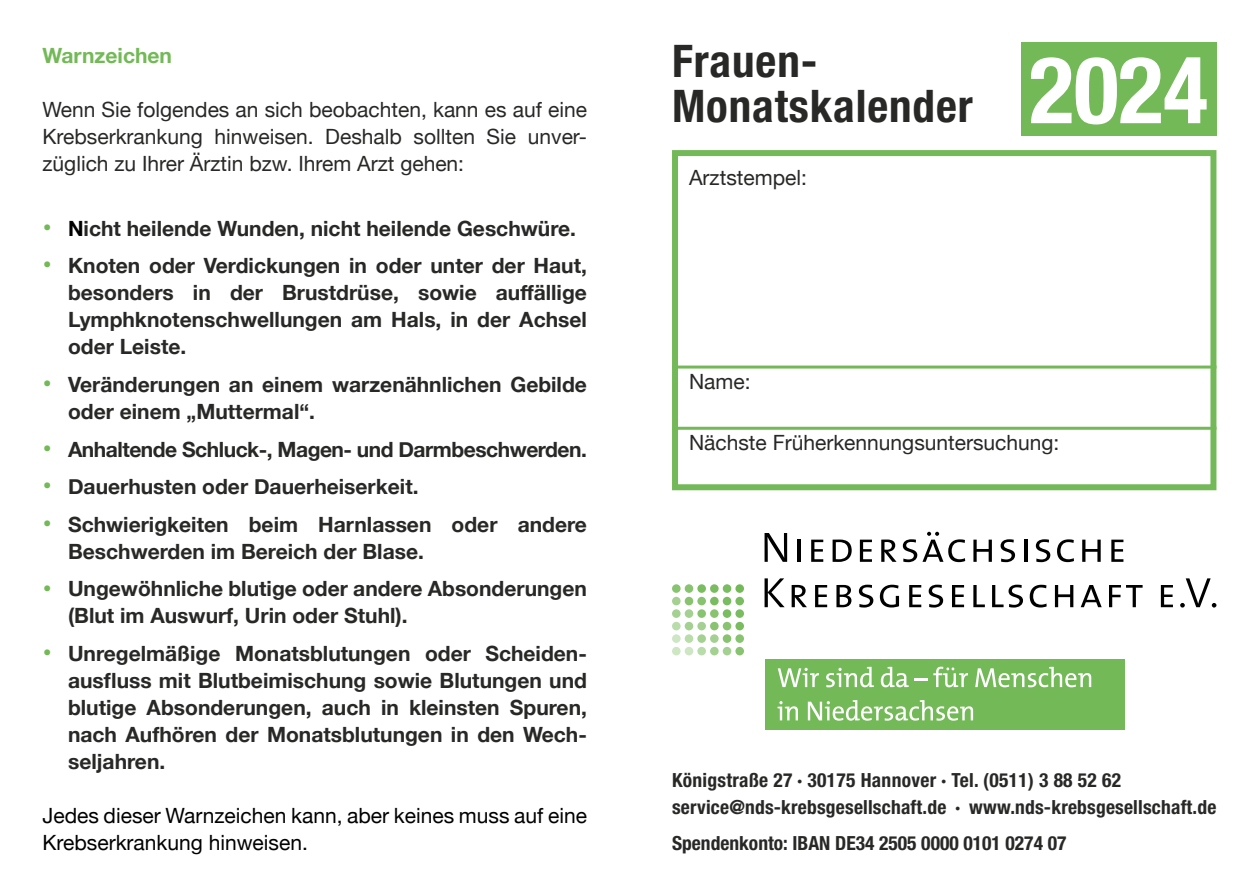
<style>
.page{position:relative;width:1259px;height:893px;background:#fff}
.page>*{position:absolute;margin:0;border:0;box-sizing:border-box;transform-origin:0 0}
.t1{font:700 condensed 45px/45px "Helvetica Neue";letter-spacing:.02em;color:#282827}
.t2{font:700 21px/27px "Helvetica Neue";color:#282827}
.t3{font:21px/27px "Helvetica Neue";color:#282827;text-align:justify}
.t4{font:21px/27px "Helvetica Neue";color:#000}
.t5{font:700 21px "Helvetica Neue";letter-spacing:-.025em;color:#282827}
.t6{font:700 21px "Helvetica Neue";color:#73b957}
.t7{font:700 condensed 19.5px/27px "Helvetica Neue";letter-spacing:.01em;color:#282827}
.s1{font-size:27px;color:#73b957}
.s2{color:#000}
.s3{font-size:93px;color:#fff}
</style>
<div class="page">
<div style="left:1020px;top:43px;width:196px;height:93px;background:#73b957"></div>
<div style="left:672px;top:150px;width:544px;height:340px;border:6px solid #73b957"></div>
<hr style="left:672px;top:366px;width:544px;height:3px;background:#73b957">
<hr style="left:672px;top:427px;width:544px;height:3px;background:#73b957">
<svg style="left:764px;top:578px;width:20px;height:29px"></svg>
<svg style="left:791px;top:585px;width:16px;height:22px"></svg>
<svg style="left:815px;top:585px;width:12px;height:22px"></svg>
<svg style="left:836px;top:585px;width:15px;height:22px"></svg>
<svg style="left:859px;top:585px;width:14px;height:23px"></svg>
<svg style="left:880px;top:585px;width:19px;height:22px"></svg>
<svg style="left:909px;top:585px;width:12px;height:22px"></svg>
<svg style="left:928px;top:585px;width:15px;height:23px"></svg>
<svg style="left:952px;top:585px;width:12px;height:22px"></svg>
<svg style="left:973px;top:585px;width:12px;height:22px"></svg>
<svg style="left:992px;top:585px;width:31px;height:23px"></svg>
<svg style="left:1029px;top:585px;width:17px;height:22px"></svg>
<svg style="left:1055px;top:585px;width:18px;height:22px"></svg>
<svg style="left:1080px;top:585px;width:21px;height:22px"></svg>
<svg style="left:1109px;top:585px;width:33px;height:22px"></svg>
<svg style="left:1160px;top:585px;width:13px;height:22px"></svg>
<svg style="left:1180px;top:578px;width:36px;height:29px"></svg>
<svg style="left:764px;top:533px;width:23px;height:29px"></svg>
<hr style="left:797px;top:540px;width:3px;height:22px;background:#000">
<svg style="left:811px;top:540px;width:12px;height:22px"></svg>
<svg style="left:832px;top:539px;width:19px;height:23px"></svg>
<svg style="left:860px;top:540px;width:12px;height:22px"></svg>
<svg style="left:881px;top:539px;width:15px;height:23px"></svg>
<svg style="left:903px;top:532px;width:62px;height:30px"></svg>
<svg style="left:973px;top:540px;width:19px;height:22px"></svg>
<svg style="left:1000px;top:539px;width:15px;height:23px"></svg>
<hr style="left:1024px;top:540px;width:3px;height:22px;background:#000">
<svg style="left:1036px;top:539px;width:14px;height:23px"></svg>
<svg style="left:1057px;top:539px;width:17px;height:23px"></svg>
<svg style="left:1082px;top:540px;width:18px;height:22px"></svg>
<svg style="left:1111px;top:540px;width:12px;height:22px"></svg>
<div style="left:735px;top:584px;width:9px;height:9px;background:#73b957;border-radius:50%"></div>
<div style="left:672px;top:647px;width:8px;height:8px;background:#cee6c4;border-radius:50%"></div>
<div style="left:684px;top:647px;width:9px;height:8px;background:#cee6c4;border-radius:50%"></div>
<div style="left:672px;top:634px;width:8px;height:9px;background:#cee6c4;border-radius:50%"></div>
<div style="left:697px;top:647px;width:9px;height:8px;background:#b9dcab;border-radius:50%"></div>
<div style="left:684px;top:634px;width:9px;height:9px;background:#b9dcab;border-radius:50%"></div>
<div style="left:672px;top:622px;width:8px;height:8px;background:#b9dcab;border-radius:50%"></div>
<div style="left:710px;top:647px;width:8px;height:8px;background:#a4d192;border-radius:50%"></div>
<div style="left:697px;top:634px;width:9px;height:9px;background:#a4d192;border-radius:50%"></div>
<div style="left:684px;top:622px;width:9px;height:8px;background:#a4d192;border-radius:50%"></div>
<div style="left:672px;top:609px;width:8px;height:9px;background:#a4d192;border-radius:50%"></div>
<div style="left:723px;top:647px;width:8px;height:8px;background:#a4d192;border-radius:50%"></div>
<div style="left:710px;top:634px;width:8px;height:9px;background:#a4d192;border-radius:50%"></div>
<div style="left:697px;top:622px;width:9px;height:8px;background:#a4d192;border-radius:50%"></div>
<div style="left:684px;top:609px;width:9px;height:9px;background:#a4d192;border-radius:50%"></div>
<div style="left:672px;top:597px;width:8px;height:8px;background:#a4d192;border-radius:50%"></div>
<div style="left:735px;top:647px;width:9px;height:8px;background:#88c370;border-radius:50%"></div>
<div style="left:723px;top:634px;width:8px;height:9px;background:#88c370;border-radius:50%"></div>
<div style="left:710px;top:622px;width:8px;height:8px;background:#88c370;border-radius:50%"></div>
<div style="left:697px;top:609px;width:9px;height:9px;background:#88c370;border-radius:50%"></div>
<div style="left:684px;top:597px;width:9px;height:8px;background:#88c370;border-radius:50%"></div>
<div style="left:672px;top:584px;width:8px;height:9px;background:#88c370;border-radius:50%"></div>
<div style="left:735px;top:634px;width:9px;height:9px;background:#88c370;border-radius:50%"></div>
<div style="left:723px;top:622px;width:8px;height:8px;background:#88c370;border-radius:50%"></div>
<div style="left:710px;top:609px;width:8px;height:9px;background:#88c370;border-radius:50%"></div>
<div style="left:697px;top:597px;width:9px;height:8px;background:#88c370;border-radius:50%"></div>
<div style="left:684px;top:584px;width:9px;height:9px;background:#88c370;border-radius:50%"></div>
<div style="left:735px;top:622px;width:9px;height:8px;background:#7abc60;border-radius:50%"></div>
<div style="left:723px;top:609px;width:8px;height:9px;background:#7abc60;border-radius:50%"></div>
<div style="left:710px;top:597px;width:8px;height:8px;background:#7abc60;border-radius:50%"></div>
<div style="left:697px;top:584px;width:9px;height:9px;background:#7abc60;border-radius:50%"></div>
<div style="left:735px;top:609px;width:9px;height:9px;background:#7abc60;border-radius:50%"></div>
<div style="left:723px;top:597px;width:8px;height:8px;background:#7abc60;border-radius:50%"></div>
<div style="left:710px;top:584px;width:8px;height:9px;background:#7abc60;border-radius:50%"></div>
<div style="left:735px;top:597px;width:9px;height:8px;background:#7abc60;border-radius:50%"></div>
<div style="left:723px;top:584px;width:8px;height:9px;background:#7abc60;border-radius:50%"></div>
<div style="left:764px;top:659px;width:360px;height:71px;background:#73b957"></div>
<svg style="left:778px;top:668px;width:41px;height:19px"></svg>
<svg style="left:826px;top:667px;width:48px;height:20px"></svg>
<svg style="left:881px;top:667px;width:27px;height:20px"></svg>
<svg style="left:914px;top:667px;width:54px;height:20px"></svg>
<svg style="left:975px;top:667px;width:116px;height:20px"></svg>
<svg style="left:777px;top:701px;width:21px;height:19px"></svg>
<svg style="left:808px;top:700px;width:165px;height:21px"></svg>
<p class="t6" style="left:43px;top:39px;width:131px">Warnzeichen</p>
<p class="t3" style="left:43px;top:97px;width:546px">Wenn Sie folgendes an sich beobachten, kann es auf eine Krebserkrankung hinweisen. Deshalb sollten Sie unver&shy;züglich zu Ihrer Ärztin bzw. Ihrem Arzt gehen:</p>
<p class="t2" style="left:43px;top:215px;width:535px"><span class="s1">•</span> <span class="s2">N</span>icht heilende Wunden, nicht heilende Geschwüre.</p>
<p class="t2" style="left:68px;top:253px;width:520px;text-align:justify;text-indent:-26px"><span class="s1">•</span> Knoten oder Verdickungen in oder unter der Haut, besonders in der Brustdrüse, sowie auffällige Lymphknotenschwellungen am Hals, in der Achsel oder Leiste.</p>
<p class="t2" style="left:68px;top:371px;width:520px;text-indent:-26px"><span class="s1">•</span> Veränderungen an einem warzenähnlichen Gebilde oder einem „Muttermal“.</p>
<p class="t5" style="left:43px;top:433px;width:546px"><span class="s1">•</span> Anhaltende Schluck-, Magen- und Darmbeschwerden.</p>
<p class="t2" style="left:43px;top:474px;width:377px"><span class="s1">•</span> Dauerhusten oder Dauerheiserkeit.</p>
<p class="t2" style="left:68px;top:511px;width:520px;text-indent:-26px"><span class="s1">•</span> Schwierigkeiten beim Harnlassen oder andere<br>Beschwerden im Bereich der Blase.</p>
<p class="t2" style="left:68px;top:576px;width:520px;text-indent:-26px"><span class="s1">•</span> Ungewöhnliche blutige oder andere Absonderungen (Blut im Auswurf, Urin oder Stuhl).</p>
<p class="t2" style="left:68px;top:641px;width:520px;text-align:justify;text-indent:-26px"><span class="s1">•</span> Unregelmäßige Monatsblutungen oder Scheiden&shy;ausfluss mit Blutbeimischung sowie Blutungen und blutige Absonderungen, auch in kleinsten Spuren, nach Aufhören der Monatsblutungen in den Wech&shy;seljahren.</p>
<p class="t4" style="left:43px;top:803px;width:546px">Jedes dieser Warnzeichen kann, aber keines muss auf eine<br>Krebserkrankung hinweisen.</p>
<h1 class="t1" style="left:672px;top:38px;width:537px">Frauen-<br>Monatskalender <span class="s3">2024</span></h1>
<p class="t3" style="left:689px;top:165px;width:119px">Arztstempel:</p>
<p class="t3" style="left:689px;top:369px;width:63px">Name:</p>
<p class="t3" style="left:689px;top:430px;width:372px">Nächste Früherkennungsuntersuchung:</p>
<p class="t7" style="left:672px;top:766px;width:546px">Königstraße 27 · 30175 Hannover · Tel. (0511) 3 88 52 62 service@nds-krebsgesellschaft.de · www.nds-krebsgesellschaft.de</p>
<p class="t7" style="left:672px;top:829px;width:396px">Spendenkonto: IBAN DE34 2505 0000 0101 0274 07</p>
</div>
